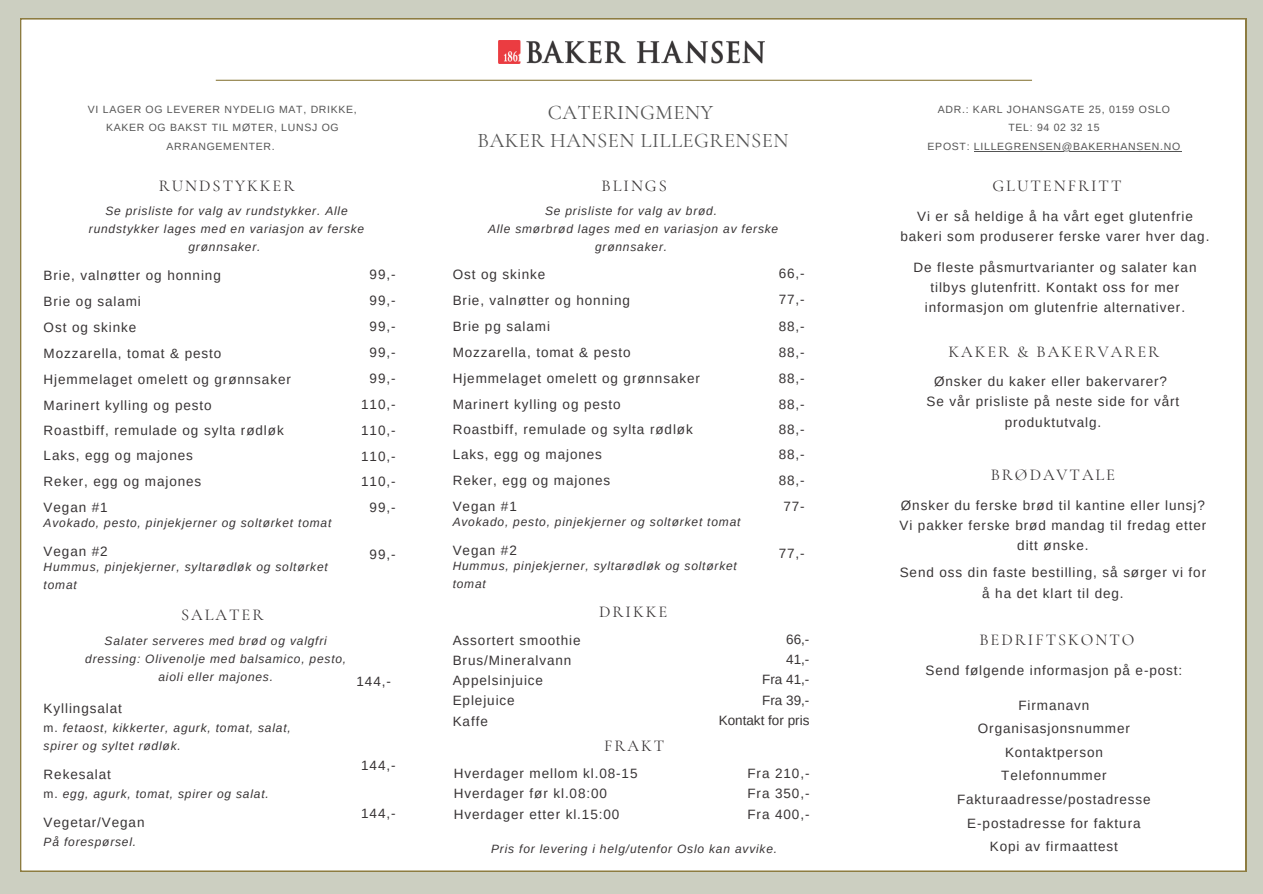
<style>
.page{position:relative;width:1263px;height:894px;background:#fff}
.page>*{position:absolute;margin:0;border:0;box-sizing:border-box;transform-origin:0 0}
.t1{font:20.7px/28.2px "Cormorant Garamond";letter-spacing:.025em;color:#545454;text-align:center}
.t2{font:16.5px "Cormorant Garamond";letter-spacing:.12em;color:#383435}
.t3{font:13.5px/20.2px "Arimo";letter-spacing:.065em;color:#383435;text-align:center}
.t4{font:13.5px/20.2px "Arimo";color:#383435;text-align:right}
.t5{font:italic 12px/18px "Arimo";letter-spacing:.065em;color:#383435}
.t6{font:10.5px/18.5px "Arimo";letter-spacing:.07em;color:#545454;text-align:center}
.s1{font-style:normal}
</style>
<div class="page">
<div style="left:0;top:0;width:1263px;height:893px;background:#cccfc1"></div>
<div style="left:20px;top:18px;width:1226px;height:853px;background:#fff"></div>
<hr style="left:216px;top:80px;width:816px;height:1px;background:#8d7c41">
<img style="left:499px;top:41px;width:265px;height:22px">
<hr style="left:974px;top:150px;width:207px;height:1px;background:#545454">
<h2 class="t6" style="left:88px;top:100px;width:270px">VI LAGER OG LEVERER NYDELIG MAT, DRIKKE,<br>KAKER OG BAKST TIL MØTER, LUNSJ OG<br>ARRANGEMENTER.</h2>
<p class="t1" style="left:478px;top:98px;width:313px">CATERINGMENY<br>BAKER HANSEN LILLEGRENSEN</p>
<p class="t6" style="left:938px;top:100px;width:234px">ADR.: KARL JOHANSGATE 25, 0159 OSLO</p>
<p class="t6" style="left:1008px;top:118px;width:93px">TEL: 94 02 32 15</p>
<p class="t6" style="left:928px;top:137px;width:254px">EPOST: LILLEGRENSEN@BAKERHANSEN.NO</p>
<h3 class="t2" style="left:159px;top:176px;width:137px">RUNDSTYKKER</h3>
<h3 class="t5" style="left:89px;top:202px;width:277px;text-align:center">Se prisliste for valg av rundstykker. Alle rundstykker lages med en variasjon av ferske grønnsaker.</h3>
<p class="t3" style="left:900px;top:206px;width:311px">Vi er så heldige å ha vårt eget glutenfrie bakeri som produserer ferske varer hver dag.</p>
<h4 class="t3" style="left:913px;top:257px;width:285px">De fleste påsmurtvarianter og salater kan tilbys glutenfritt. Kontakt oss for mer informasjon om glutenfrie alternativer.</h4>
<h4 class="t2" style="left:992px;top:176px;width:131px">GLUTENFRITT</h4>
<h3 class="t2" style="left:602px;top:176px;width:67px">BLINGS</h3>
<h3 class="t5" style="left:488px;top:202px;width:292px;text-align:center">Se prisliste for valg av brød.<br>Alle smørbrød lages med en variasjon av ferske grønnsaker.</h3>
<h3 class="t3" style="left:779px;top:263px;width:27px">66,-</h3>
<h3 class="t3" style="left:779px;top:289px;width:27px">77,-</h3>
<h2 class="t3" style="left:779px;top:315px;width:27px">88,-</h2>
<h3 class="t3" style="left:779px;top:341px;width:27px">88,-</h3>
<h2 class="t3" style="left:779px;top:367px;width:27px">88,-</h2>
<h3 class="t3" style="left:779px;top:393px;width:27px">88,-</h3>
<h3 class="t3" style="left:779px;top:418px;width:27px">88,-</h3>
<h2 class="t3" style="left:779px;top:443px;width:27px">88,-</h2>
<h3 class="t3" style="left:779px;top:469px;width:27px">88,-</h3>
<h3 class="t3" style="left:783px;top:495px;width:23px">77-</h3>
<p class="t3" style="left:779px;top:542px;width:27px">77,-</p>
<h3 class="t3" style="left:453px;top:264px;width:94px">Ost og skinke</h3>
<h4 class="t3" style="left:453px;top:290px;width:179px">Brie, valnøtter og honning</h4>
<h4 class="t3" style="left:453px;top:316px;width:99px">Brie pg salami</h4>
<h4 class="t3" style="left:453px;top:342px;width:179px">Mozzarella, tomat &amp; pesto</h4>
<h3 class="t3" style="left:453px;top:368px;width:249px">Hjemmelaget omelett og grønnsaker</h3>
<h3 class="t3" style="left:453px;top:394px;width:170px">Marinert kylling og pesto</h3>
<h2 class="t3" style="left:453px;top:419px;width:242px">Roastbiff, remulade og sylta rødløk</h2>
<h3 class="t3" style="left:453px;top:444px;width:151px">Laks, egg og majones</h3>
<h3 class="t3" style="left:453px;top:470px;width:159px">Reker, egg og majones</h3>
<h4 class="t3" style="left:453px;top:496px;width:66px">Vegan #1</h4>
<h4 class="t5" style="left:453px;top:513px;width:289px">Avokado, pesto, pinjekjerner og soltørket tomat</h4>
<h2 class="t3" style="left:453px;top:540px;width:66px">Vegan #2</h2>
<h2 class="t5" style="left:453px;top:557px;width:286px">Hummus, pinjekjerner, syltarødløk og soltørket tomat</h2>
<h3 class="t3" style="left:370px;top:264px;width:27px">99,-</h3>
<h3 class="t3" style="left:370px;top:290px;width:27px">99,-</h3>
<h3 class="t3" style="left:370px;top:316px;width:27px">99,-</h3>
<p class="t3" style="left:370px;top:342px;width:27px">99,-</p>
<h4 class="t3" style="left:370px;top:368px;width:27px">99,-</h4>
<h4 class="t3" style="left:361px;top:394px;width:36px">110,-</h4>
<h2 class="t3" style="left:361px;top:420px;width:36px">110,-</h2>
<h2 class="t3" style="left:361px;top:446px;width:36px">110,-</h2>
<h4 class="t3" style="left:361px;top:471px;width:36px">110,-</h4>
<h3 class="t3" style="left:370px;top:497px;width:27px">99,-</h3>
<h3 class="t3" style="left:370px;top:544px;width:27px">99,-</h3>
<h3 class="t3" style="left:44px;top:265px;width:179px">Brie, valnøtter og honning</h3>
<h3 class="t3" style="left:44px;top:291px;width:99px">Brie og salami</h3>
<p class="t3" style="left:44px;top:317px;width:94px">Ost og skinke</p>
<h3 class="t3" style="left:44px;top:343px;width:179px">Mozzarella, tomat &amp; pesto</h3>
<h3 class="t3" style="left:44px;top:369px;width:249px">Hjemmelaget omelett og grønnsaker</h3>
<h3 class="t3" style="left:44px;top:395px;width:170px">Marinert kylling og pesto</h3>
<h3 class="t3" style="left:44px;top:420px;width:242px">Roastbiff, remulade og sylta rødløk</h3>
<h3 class="t3" style="left:44px;top:445px;width:151px">Laks, egg og majones</h3>
<h3 class="t3" style="left:44px;top:471px;width:159px">Reker, egg og majones</h3>
<h3 class="t3" style="left:44px;top:497px;width:66px">Vegan #1</h3>
<h3 class="t5" style="left:44px;top:514px;width:289px">Avokado, pesto, pinjekjerner og soltørket tomat</h3>
<h3 class="t3" style="left:44px;top:541px;width:66px">Vegan #2</h3>
<h3 class="t5" style="left:44px;top:558px;width:286px">Hummus, pinjekjerner, syltarødløk og soltørket tomat</h3>
<h3 class="t2" style="left:948px;top:341px;width:212px">KAKER &amp; BAKERVARER</h3>
<h3 class="t3" style="left:926px;top:371px;width:254px">Ønsker du kaker eller bakervarer?<br>Se vår prisliste på neste side for vårt produktutvalg.</h3>
<h3 class="t2" style="left:991px;top:464px;width:126px">BRØDAVTALE</h3>
<h3 class="t3" style="left:899px;top:495px;width:308px">Ønsker du ferske brød til kantine eller lunsj?<br>Vi pakker ferske brød mandag til fredag etter ditt ønske.</h3>
<h3 class="t3" style="left:900px;top:562px;width:308px">Send oss din faste bestilling, så sørger vi for å ha det klart til deg.</h3>
<h2 class="t2" style="left:181px;top:605px;width:84px">SALATER</h2>
<h3 class="t5" style="left:85px;top:631px;width:263px;text-align:center">Salater serveres med brød og valgfri dressing: Olivenolje med balsamico, pesto, aioli eller majones.</h3>
<h4 class="t3" style="left:44px;top:697px;width:80px">Kyllingsalat</h4>
<h4 class="t5" style="left:44px;top:718px;width:249px"><span class="s1">m.</span> fetaost, kikkerter, agurk, tomat, salat, spirer og syltet rødløk.</h4>
<h4 class="t3" style="left:44px;top:763px;width:69px">Rekesalat</h4>
<h4 class="t5" style="left:44px;top:784px;width:227px"><span class="s1">m.</span> egg, agurk, tomat, spirer og salat.</h4>
<h3 class="t3" style="left:44px;top:811px;width:102px">Vegetar/Vegan</h3>
<h3 class="t5" style="left:44px;top:832px;width:94px">På forespørsel.</h3>
<h3 class="t3" style="left:357px;top:670px;width:36px">144,-</h3>
<h3 class="t3" style="left:361px;top:754px;width:36px">144,-</h3>
<h3 class="t3" style="left:361px;top:802px;width:36px">144,-</h3>
<h3 class="t2" style="left:599px;top:601px;width:70px">DRIKKE</h3>
<h3 class="t3" style="left:453px;top:629px;width:129px;text-align:left">Assortert smoothie<br>Brus/Mineralvann<br>Appelsinjuice<br>Eplejuice<br>Kaffe</h3>
<h3 class="t4" style="left:719px;top:628px;width:92px">66,-<br>41,-<br>Fra 41,-<br>Fra 39,-<br>Kontakt for pris</h3>
<h3 class="t2" style="left:604px;top:736px;width:62px">FRAKT</h3>
<h3 class="t3" style="left:454px;top:763px;width:185px;text-align:left">Hverdager mellom kl.08-15<br>Hverdager før kl.08:00<br>Hverdager etter kl.15:00</h3>
<h3 class="t3" style="left:747px;top:763px;width:64px;text-align:justify">Fra 210,- Fra 350,- Fra 400,-</h3>
<h3 class="t5" style="left:491px;top:839px;width:288px">Pris for levering i helg/utenfor Oslo kan avvike.</h3>
<h3 class="t2" style="left:979px;top:629px;width:157px">BEDRIFTSKONTO</h3>
<p class="t3" style="left:925px;top:659px;width:258px">Send følgende informasjon på e-post:</p>
<h3 class="t3" style="left:957px;top:692px;width:195px;line-height:23.7px">Firmanavn<br>Organisasjonsnummer<br>Kontaktperson<br>Telefonnummer<br>Fakturaadresse/postadresse<br>E-postadresse for faktura<br>Kopi av firmaattest</h3>
</div>
